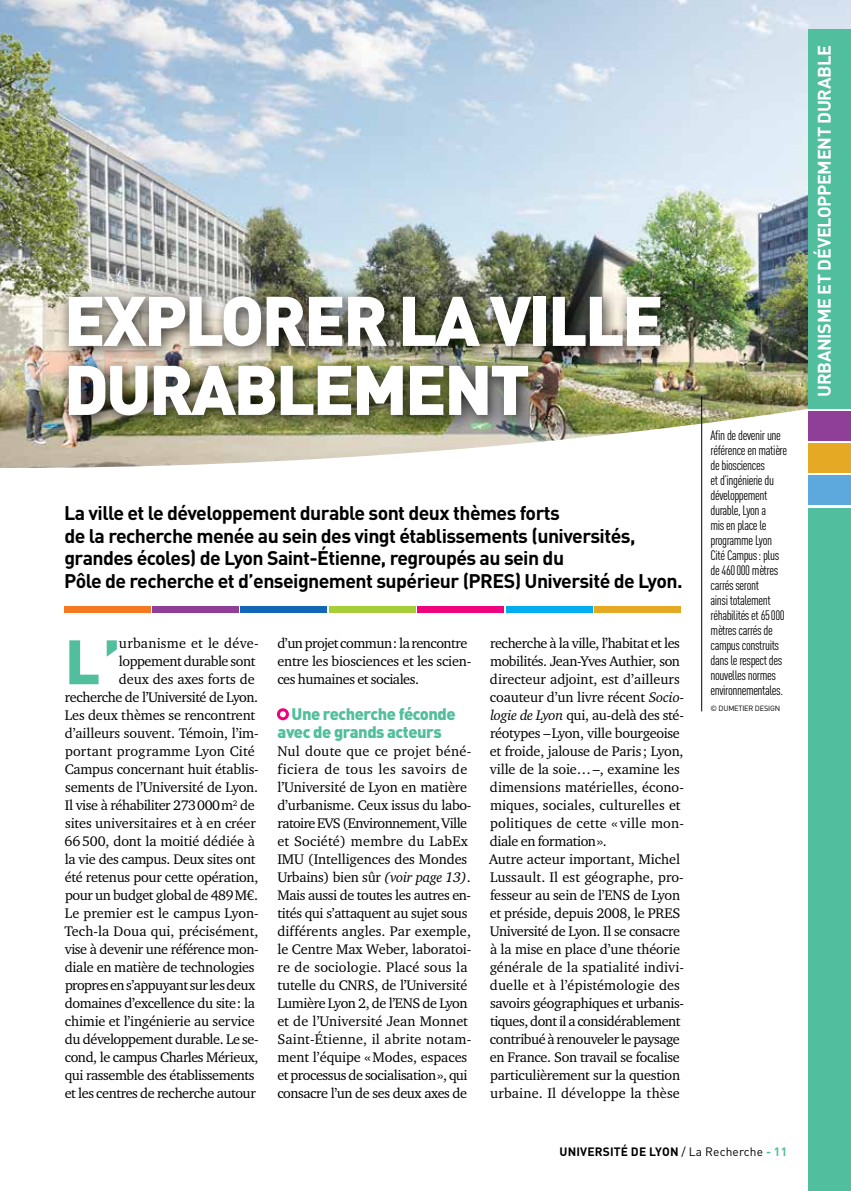
<style>
.page{position:relative;width:851px;height:1191px;background:#fff}
.page>*{position:absolute;margin:0;border:0;box-sizing:border-box;transform-origin:0 0}
.t1{font:900 69px/69px "DIN";letter-spacing:-.04em;color:#fff}
.t2{font:900 61.65px "DIN";color:#51be9d}
.t3{font:700 19.5px/22.5px "DIN";letter-spacing:-.03em;color:#000}
.t4{font:700 18px "DIN";color:#fff}
.t5{font:900 16.5px/18px "DIN";letter-spacing:-.03em;color:#51be9d}
.t6{font:14.25px/18px "Charter ITC Std";letter-spacing:-.015em;color:#000}
.t7{font:13.5px/15px "DIN Cond";letter-spacing:-.03em;color:#000}
.t8{font:12px "DIN";letter-spacing:.015em;color:#000}
.t9{font:700 12px "DIN";color:#000}
.t10{font:7.5px "DIN";letter-spacing:-.03em;color:#000}
.s1{font-style:italic}
.s2{font-weight:700}
.s3{font-weight:700;color:#51be9d}
</style>
<div class="page">
<div style="left:808px;top:508px;width:42px;height:683px;background:#51be9d"></div>
<img style="left:0;top:0;width:850px;height:468px">
<div style="left:58px;top:285px;width:618px;height:147px;background:#000;opacity:.8"></div>
<div style="left:277px;top:708px;width:12px;height:12px;border:3px solid #ed037c;border-radius:50%"></div>
<div style="left:64px;top:606px;width:86px;height:6px;background:#f47920"></div>
<div style="left:152px;top:606px;width:86px;height:6px;background:#903f98"></div>
<div style="left:241px;top:606px;width:86px;height:6px;background:#1268b3"></div>
<div style="left:329px;top:606px;width:86px;height:6px;background:#a6ce39"></div>
<div style="left:417px;top:606px;width:87px;height:6px;background:#ed037c"></div>
<div style="left:506px;top:606px;width:86px;height:6px;background:#00aeef"></div>
<div style="left:594px;top:606px;width:86px;height:6px;background:#e5a923"></div>
<hr style="left:701px;top:396px;width:1px;height:315px;background:#000">
<div style="left:808px;top:29px;width:42px;height:380px;background:#51be9d"></div>
<div style="left:808px;top:411px;width:42px;height:30px;background:#903f98"></div>
<div style="left:808px;top:443px;width:42px;height:30px;background:#e5a923"></div>
<div style="left:808px;top:475px;width:42px;height:30px;background:#5da9dd"></div>
<h1 class="t1" style="left:64px;top:283px;width:601px">explorer la ville durablement</h1>
<p class="t3" style="left:64px;top:501px;width:620px">La ville et le développement durable sont deux thèmes forts<br>de la recherche menée au sein des vingt établissements (universités, grandes écoles) de Lyon Saint-Étienne, regroupés au sein du<br>Pôle de recherche et d’enseignement supérieur (PRES) Université de Lyon.</p>
<p class="t6" style="left:64px;top:634px;width:196px;text-align:right">urbanisme et le déve&shy;loppement durable sont<br>deux des axes forts de recherche de l’Université de Lyon.<br>Les deux thèmes se rencontrent d’ailleurs souvent. Témoin, l’im&shy;portant programme Lyon Cité<br>Campus concernant huit établis&shy;sements de l’Université de Lyon.<br>Il vise à réhabiliter 273000m<sup>2</sup> de sites universitaires et à en créer<br>66500, dont la moitié dédiée à la vie des campus. Deux sites ont été retenus pour cette opération, pour un budget global de 489M€.<br>Le premier est le campus Lyon-<br>Tech-la Doua qui, précisément, vise à devenir une référence mon&shy;diale en matière de technologies propres en s’appuyant sur les deux domaines d’excellence du site: la chimie et l’ingénierie au service du développement durable. Le se&shy;cond, le campus Charles Mérieux, qui rassemble des établissements et les centres de recherche autour</p>
<p class="t6" style="left:277px;top:634px;width:194px">d’un projet commun: la rencontre entre les biosciences et les scien&shy;ces humaines et sociales.</p>
<h2 class="t2" style="left:65px;top:620px;width:57px">L’</h2>
<p class="t5" style="left:277px;top:704px;width:179px;text-indent:14px">Une recherche féconde avec de grands acteurs</p>
<p class="t6" style="left:277px;top:742px;width:195px">Nul doute que ce projet béné&shy;ficiera de tous les savoirs de l’Université de Lyon en matière d’urbanisme. Ceux issus du labo&shy;ratoire EVS (Environnement, Ville et Société) membre du LabEx<br>IMU (Intelligences des Mondes<br>Urbains) bien sûr <span class="s1">(voir page 13)</span>.<br>Mais aussi de toutes les autres en&shy;tités qui s’attaquent au sujet sous différents angles. Par exemple, le Centre Max Weber, laboratoi&shy;re de sociologie. Placé sous la tutelle du CNRS, de l’Université<br>Lumière Lyon 2, de l’ENS de Lyon et de l’Université Jean Monnet<br>Saint-Étienne, il abrite notam&shy;ment l’équipe «Modes, espaces et processus de socialisation», qui consacre l’un de ses deux axes de</p>
<p class="t6" style="left:489px;top:634px;width:197px">recherche à la ville, l’habitat et les mobilités. Jean-Yves Authier, son directeur adjoint, est d’ailleurs coauteur d’un livre récent <span class="s1">Socio&shy;logie de Lyon</span> qui, au-delà des sté&shy;réotypes –Lyon, ville bourgeoise et froide, jalouse de Paris; Lyon, ville de la soie…–, examine les dimensions matérielles, écono&shy;miques, sociales, culturelles et politiques de cette « ville mon&shy;diale en formation».<br>Autre acteur important, Michel Lussault. Il est géographe, pro&shy;fesseur au sein de l’ENS de Lyon et préside, depuis 2008, le PRES Université de Lyon. Il se consacre à la mise en place d’une théorie générale de la spatialité indivi&shy;duelle et à l’épistémologie des savoirs géographiques et urbanis&shy;tiques, dont il a considérablement contribué à renouveler le paysage en France. Son travail se focalise particulièrement sur la question urbaine. Il développe la thèse</p>
<p class="t7" style="left:710px;top:428px;width:78px">Afin de devenir une référence en matière de biosciences<br>et d’ingénierie du développement durable, Lyon a<br>mis en place le programme Lyon<br>Cité Campus: plus de 460000 mètres carrés seront<br>ainsi totalement réhabilités et 65000 mètres carrés de campus construits dans le respect des nouvelles normes environnementales.</p>
<p class="t10" style="left:710px;top:703px;width:71px">© DUMETIER DESIGN</p>
<p class="t9" style="left:559px;top:1144px;width:36px">université</p>
<p class="t8" style="left:631px;top:1144px;width:158px"><span class="s2">de lyon</span> / LA RECHERCHE <span class="s3">- 11</span></p>
<p class="t4" style="left:812px;top:397px;width:350px;rotate:-90deg">urbanisme et développement durable</p>
<p class="t4" style="left:812px;top:139px;width:55px;rotate:-90deg">Santé</p>
</div>
